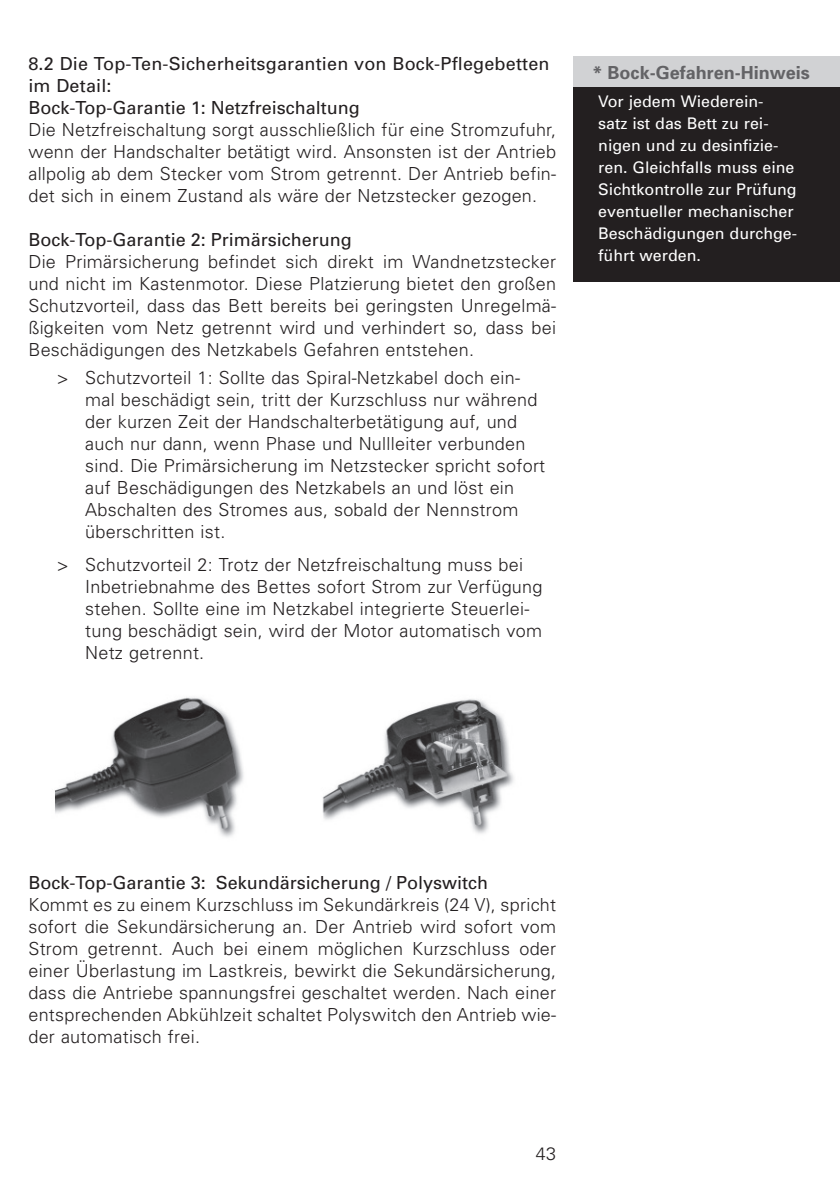
<style>
.page{position:relative;width:840px;height:1191px;background:#fff}
.page>*{position:absolute;margin:0;border:0;box-sizing:border-box;transform-origin:0 0}
.t1{font:300 18px/22px "Univers";letter-spacing:.015em;color:#231f20;text-align:justify}
.t2{font:18px/21.8px "Univers";color:#231f20}
.t3{font:700 18px "Univers";color:#636366}
.t4{font:16px/22px "Univers";color:#fff}
</style>
<div class="page">
<img style="left:55px;top:697px;width:459px;height:140px">
<div style="left:573px;top:57px;width:266px;height:30px;background:#d1d2d4"></div>
<div style="left:573px;top:87px;width:266px;height:194px;background:#231f20"></div>
<p class="t2" style="left:28px;top:55px;width:522px">8.2 Die Top-Ten-Sicherheitsgarantien von Bock-Pflegebetten im Detail:<br>Bock-Top-Garantie 1: Netzfreischaltung</p>
<p class="t1" style="left:28px;top:120px;width:529px">Die Netzfreischaltung sorgt ausschließlich für eine Stromzufuhr, wenn der Handschalter betätigt wird. Ansonsten ist der Antrieb allpolig ab dem Stecker vom Strom getrennt. Der Antrieb befin&shy;det sich in einem Zustand als wäre der Netzstecker gezogen.</p>
<p class="t2" style="left:28px;top:230px;width:325px">Bock-Top-Garantie 2: Primärsicherung</p>
<p class="t1" style="left:28px;top:252px;width:529px">Die Primärsicherung befindet sich direkt im Wandnetzstecker und nicht im Kastenmotor. Diese Platzierung bietet den großen Schutzvorteil, dass das Bett bereits bei geringsten Unregelmä&shy;ßigkeiten vom Netz getrennt wird und verhindert so, dass bei Beschädigungen des Netzkabels Gefahren entstehen.</p>
<p class="t1" style="left:85px;top:368px;width:461px;text-align:left;text-indent:-28px">&gt; Schutzvorteil 1: Sollte das Spiral-Netzkabel doch ein&shy;mal beschädigt sein, tritt der Kurzschluss nur während der kurzen Zeit der Handschalterbetätigung auf, und auch nur dann, wenn Phase und Nullleiter verbunden sind. Die Primärsicherung im Netzstecker spricht sofort auf Beschädigungen des Netzkabels an und löst ein Abschalten des Stromes aus, sobald der Nennstrom überschritten ist.</p>
<p class="t1" style="left:85px;top:555px;width:458px;text-align:left;text-indent:-28px">&gt; Schutzvorteil 2: Trotz der Netzfreischaltung muss bei Inbetriebnahme des Bettes sofort Strom zur Verfügung stehen. Sollte eine im Netzkabel integrierte Steuerlei&shy;tung beschädigt sein, wird der Motor automatisch vom Netz getrennt.</p>
<p class="t3" style="left:592px;top:66px;width:219px">* Bock-Gefahren-Hinweis</p>
<p class="t4" style="left:598px;top:92px;width:200px">Vor jedem Wiederein-<br>satz ist das Bett zu rei&shy;nigen und zu desinfizie&shy;ren. Gleichfalls muss eine<br>Sichtkontrolle zur Prüfung eventueller mechanischer<br>Beschädigungen durchge&shy;führt werden.</p>
<p class="t2" style="left:28px;top:873px;width:461px">Bock-Top-Garantie 3: Sekundärsicherung / Polyswitch</p>
<p class="t1" style="left:28px;top:895px;width:529px">Kommt es zu einem Kurzschluss im Sekundärkreis (24 V), spricht sofort die Sekundärsicherung an. Der Antrieb wird sofort vom Strom getrennt. Auch bei einem möglichen Kurzschluss oder einer Überlastung im Lastkreis, bewirkt die Sekundärsicherung, dass die Antriebe spannungsfrei geschaltet werden. Nach einer entsprechenden Abkühlzeit schaltet Polyswitch den Antrieb wie&shy;der automatisch frei.</p>
<p class="t1" style="left:535px;top:1144px;width:22px">43</p>
</div>
